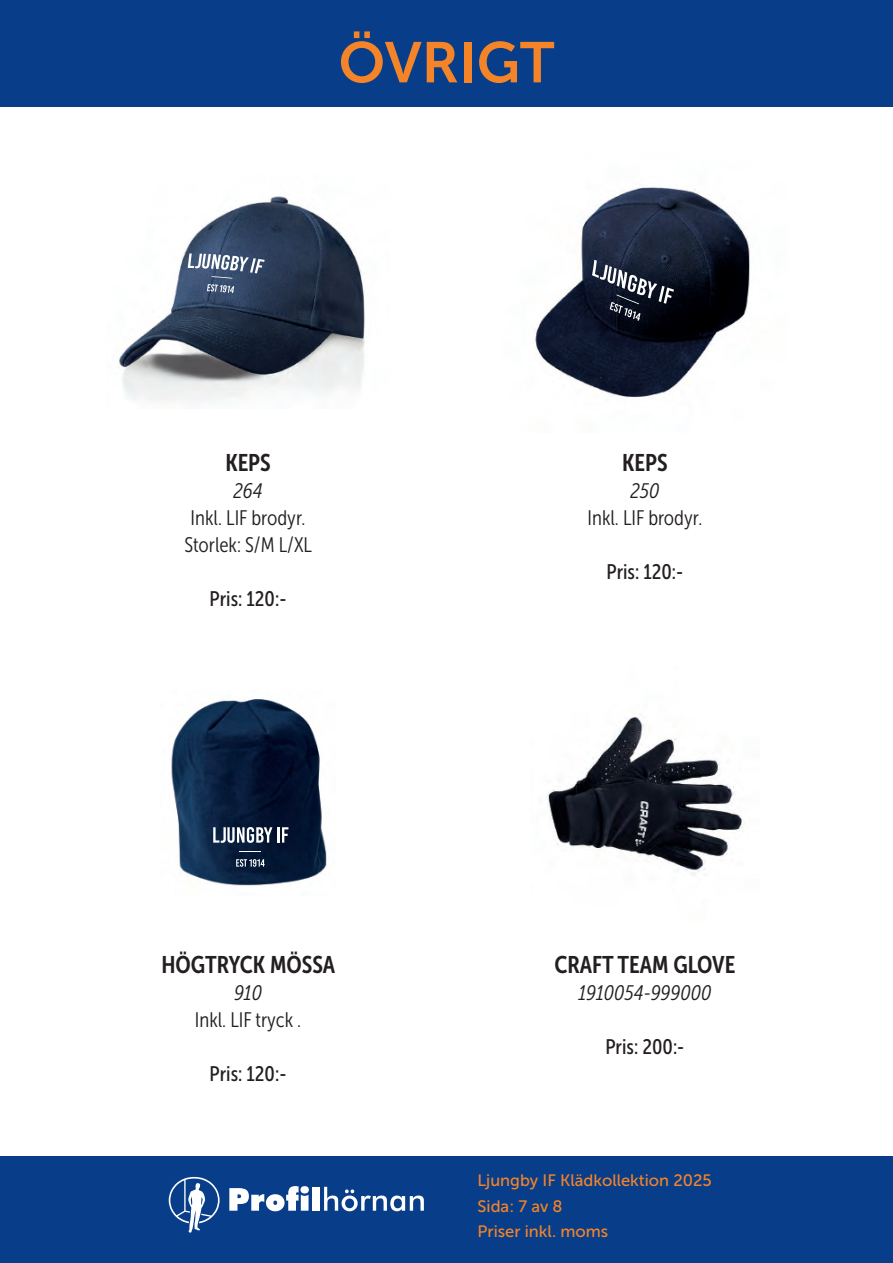
<style>
.page{position:relative;width:893px;height:1263px;background:#fff}
.page>*{position:absolute;margin:0;border:0;box-sizing:border-box;transform-origin:0 0}
.t1{font:57px "Museo Sans 700";color:#f58429}
.t2{font:24px "Museo Sans Cond 700";color:#231f20}
.t3{font:21px/27px "Museo Sans Cond 300";color:#231f20}
.t4{font:21px "Museo Sans Cond 500";color:#231f20}
.t5{font:italic 21px "Museo Sans Cond 300";color:#231f20}
.t6{font:16.5px/25.5px "Museo Sans 500";color:#f58429}
</style>
<div class="page">
<div style="left:0;top:0;width:893px;height:106px;background:#083e89"></div>
<div style="left:0;top:1157px;width:893px;height:106px;background:#083e89"></div>
<img style="left:119px;top:196px;width:246px;height:206px">
<svg style="left:188px;top:253px;width:77px;height:40px;background:#5f708b"></svg>
<img style="left:535px;top:185px;width:215px;height:213px">
<svg style="left:592px;top:260px;width:82px;height:61px;background:#303746"></svg>
<svg style="left:169px;top:1177px;width:51px;height:55px"></svg>
<div style="left:312px;top:1187px;width:8px;height:24px;background:#fff"></div>
<svg style="left:324px;top:1187px;width:100px;height:24px"></svg>
<svg style="left:229px;top:1186px;width:80px;height:25px"></svg>
<img style="left:171px;top:699px;width:156px;height:187px">
<svg style="left:213px;top:827px;width:75px;height:16px"></svg>
<svg style="left:236px;top:859px;width:29px;height:8px"></svg>
<svg style="left:239px;top:850px;width:21px;height:1px"></svg>
<img style="left:546px;top:714px;width:197px;height:162px">
<h1 class="t1" style="left:339px;top:31px;width:217px">ÖVRIGT</h1>
<p class="t2" style="left:225px;top:450px;width:47px">KEPS</p>
<p class="t5" style="left:234px;top:480px;width:31px">264</p>
<p class="t3" style="left:184px;top:505px;width:129px">Inkl. LIF brodyr.<br>Storlek: S/M L/XL</p>
<p class="t4" style="left:210px;top:587px;width:78px">Pris: 120:-</p>
<p class="t2" style="left:622px;top:450px;width:47px">KEPS</p>
<p class="t5" style="left:630px;top:480px;width:30px">250</p>
<p class="t3" style="left:588px;top:505px;width:116px">Inkl. LIF brodyr.</p>
<p class="t4" style="left:606px;top:560px;width:78px">Pris: 120:-</p>
<p class="t2" style="left:161px;top:951px;width:175px">HÖGTRYCK MÖSSA</p>
<p class="t5" style="left:234px;top:981px;width:30px">910</p>
<p class="t3" style="left:195px;top:1006px;width:108px">Inkl. LIF tryck .</p>
<p class="t4" style="left:210px;top:1062px;width:78px">Pris: 120:-</p>
<p class="t2" style="left:554px;top:951px;width:182px">CRAFT TEAM GLOVE</p>
<p class="t5" style="left:578px;top:981px;width:135px">1910054-999000</p>
<p class="t4" style="left:605px;top:1035px;width:80px">Pris: 200:-</p>
<p class="t6" style="left:478px;top:1168px;width:236px">Ljungby IF Klädkollektion 2025<br>Sida: 7 av 8<br>Priser inkl. moms</p>
</div>
